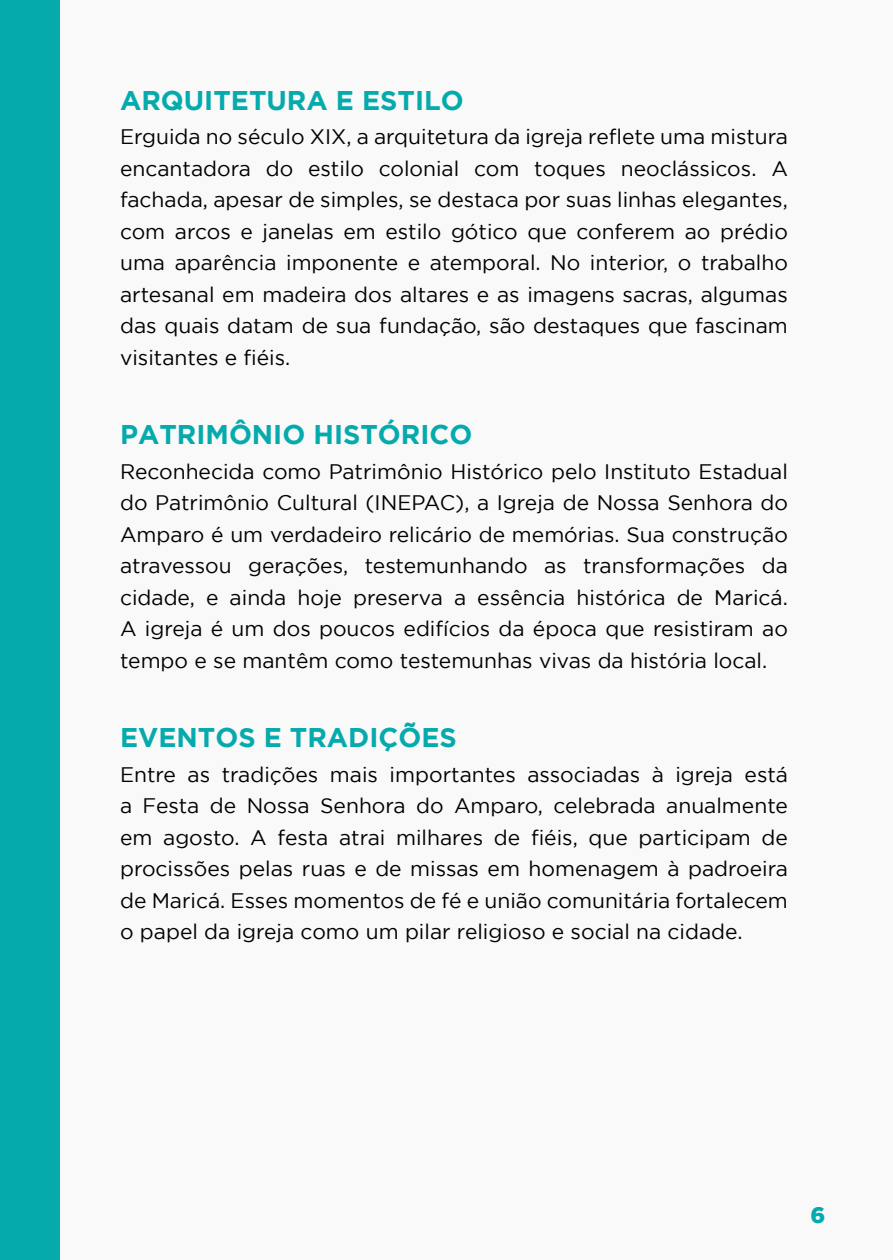
<style>
.page{position:relative;width:893px;height:1260px;background:#fff}
.page>*{position:absolute;margin:0;border:0;box-sizing:border-box;transform-origin:0 0}
.t1{font:700 27px "Gotham";color:#05aaad}
.t2{font:900 22.5px "Gotham";color:#05aaad}
.t3{font:21px/31.5px "Gotham";color:#000;text-align:justify}
</style>
<div class="page">
<div style="left:0;top:0;width:892px;height:1260px;background:#f9f9f9"></div>
<div style="left:0;top:0;width:60px;height:1260px;background:#05aaad"></div>
<p class="t1" style="left:120px;top:85px;width:345px">ARQUITETURA E ESTILO</p>
<p class="t3" style="left:120px;top:121px;width:669px">Erguida no século XIX, a arquitetura da igreja reflete uma mistura encantadora do estilo colonial com toques neoclássicos. A fachada, apesar de simples, se destaca por suas linhas elegantes, com arcos e janelas em estilo gótico que conferem ao prédio uma aparência imponente e atemporal. No interior, o trabalho artesanal em madeira dos altares e as imagens sacras, algumas das quais datam de sua fundação, são destaques que fascinam visitantes e fiéis.</p>
<p class="t1" style="left:120px;top:419px;width:354px">PATRIMÔNIO HISTÓRICO</p>
<p class="t3" style="left:120px;top:455px;width:669px">Reconhecida como Patrimônio Histórico pelo Instituto Estadual do Patrimônio Cultural (INEPAC), a Igreja de Nossa Senhora do Amparo é um verdadeiro relicário de memórias. Sua construção atravessou gerações, testemunhando as transformações da cidade, e ainda hoje preserva a essência histórica de Maricá.<br>A igreja é um dos poucos edifícios da época que resistiram ao tempo e se mantêm como testemunhas vivas da história local.</p>
<p class="t1" style="left:120px;top:722px;width:338px">EVENTOS E TRADIÇÕES</p>
<p class="t3" style="left:120px;top:758px;width:669px">Entre as tradições mais importantes associadas à igreja está a Festa de Nossa Senhora do Amparo, celebrada anualmente em agosto. A festa atrai milhares de fiéis, que participam de procissões pelas ruas e de missas em homenagem à padroeira de Maricá. Esses momentos de fé e união comunitária fortalecem o papel da igreja como um pilar religioso e social na cidade.</p>
<p class="t2" style="left:810px;top:1202px;width:16px">6</p>
</div>
